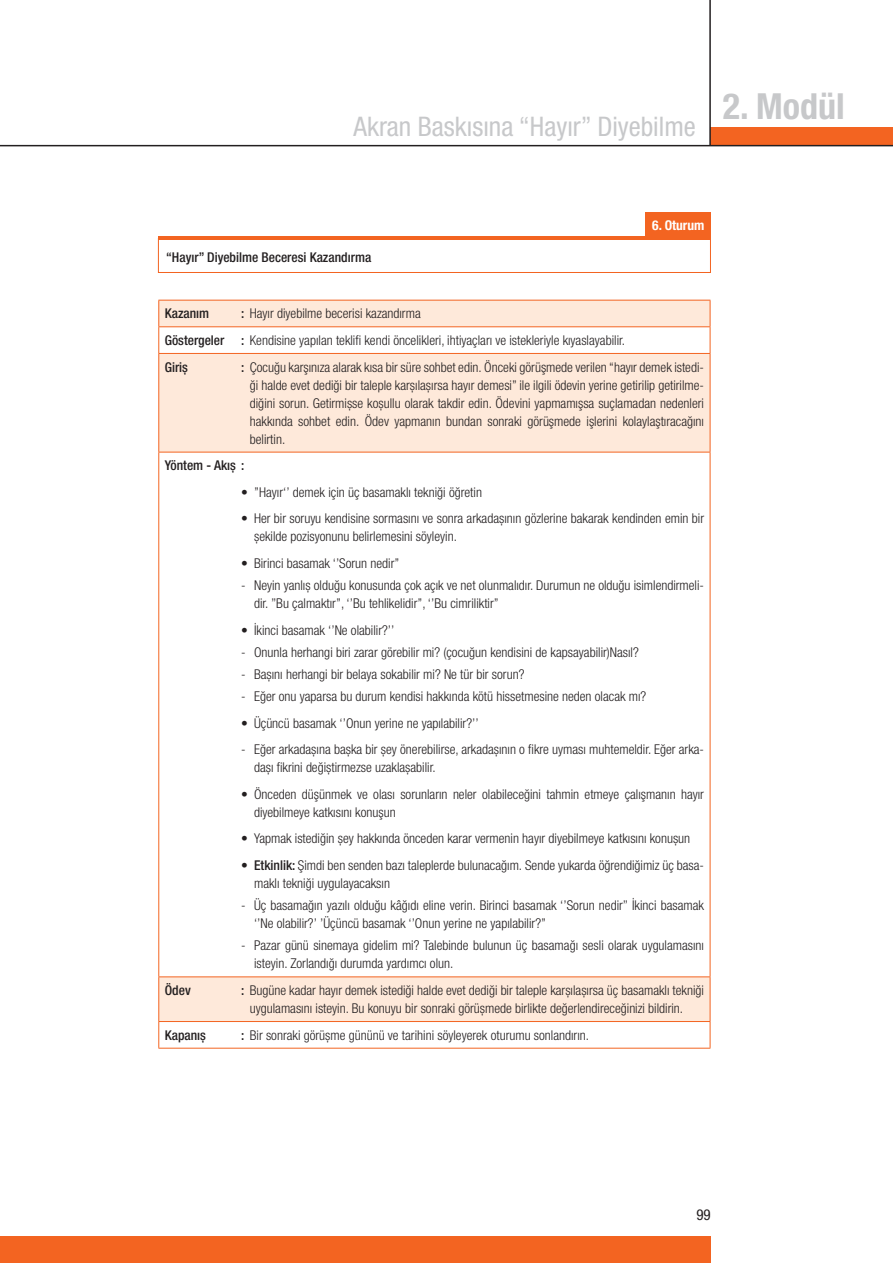
<style>
.page{position:relative;width:893px;height:1263px;background:#fff}
.page>*{position:absolute;margin:0;border:0;box-sizing:border-box;transform-origin:0 0}
.t1{font:700 condensed 36px "Helvetica Neue LT Pro";color:#c7c8ca}
.t2{font:condensed 27px "Helvetica Neue LT Pro";color:#c7c8ca}
.t3{font:condensed 15px "Helvetica Neue LT Pro";color:#231f20}
.t4{font:300 condensed 13.5px/18px "Helvetica Neue LT Pro";color:#231f20}
.t5{font:500 condensed 13.5px "Helvetica Neue LT Pro";color:#231f20}
.t6{font:700 condensed 13.5px "Helvetica Neue LT Pro";color:#fff}
.s1{font-weight:500}
</style>
<div class="page">
<div style="left:710px;top:127px;width:183px;height:19px;background:#f36421"></div>
<hr style="left:0;top:145px;width:893px;height:1px;background:#231f20">
<hr style="left:709px;top:0;width:2px;height:146px;background:#231f20">
<div style="left:0;top:1236px;width:711px;height:27px;background:#f36421"></div>
<div style="left:158px;top:238px;width:553px;height:35px;border:1px solid #f36421"></div>
<div style="left:646px;top:213px;width:65px;height:25px;background:#f36421"></div>
<hr style="left:158px;top:236px;width:553px;height:4px;background:#f36421">
<div style="left:159px;top:301px;width:551px;height:25px;background:#fee9da"></div>
<svg style="left:159px;top:327px;width:551px;height:721px"></svg>
<hr style="left:158px;top:300px;width:552px;height:1px;background:#f36421">
<hr style="left:158px;top:326px;width:552px;height:1px;background:#f36421">
<svg style="left:158px;top:300px;width:1px;height:53px"></svg>
<svg style="left:710px;top:300px;width:1px;height:53px"></svg>
<hr style="left:158px;top:353px;width:552px;height:1px;background:#f36421">
<hr style="left:158px;top:354px;width:1px;height:98px;background:#f36421">
<hr style="left:710px;top:354px;width:1px;height:98px;background:#f36421">
<hr style="left:158px;top:452px;width:552px;height:1px;background:#f36421">
<hr style="left:158px;top:452px;width:1px;height:524px;background:#f36421">
<hr style="left:710px;top:452px;width:1px;height:524px;background:#f36421">
<hr style="left:158px;top:976px;width:552px;height:1px;background:#f36421">
<hr style="left:158px;top:977px;width:1px;height:44px;background:#f36421">
<hr style="left:710px;top:977px;width:1px;height:44px;background:#f36421">
<hr style="left:158px;top:1021px;width:552px;height:1px;background:#f36421">
<svg style="left:158px;top:1022px;width:1px;height:26px"></svg>
<svg style="left:710px;top:1022px;width:1px;height:26px"></svg>
<hr style="left:158px;top:1048px;width:552px;height:1px;background:#f36421">
<h2 class="t2" style="left:353px;top:111px;width:344px">Akran Baskısına “Hayır” Diyebilme</h2>
<h1 class="t1" style="left:723px;top:85px;width:123px">2. Modül</h1>
<p class="t5" style="left:166px;top:249px;width:207px">“Hayır” Diyebilme Beceresi Kazandırma</p>
<p class="t6" style="left:652px;top:217px;width:54px">6. Oturum</p>
<p class="t4" style="left:165px;top:300px;width:462px;line-height:26.7px;text-indent:77px"><span class="s1">:</span> Hayır diyebilme becerisi kazandırma<br><span class="s1">Göstergeler :</span> Kendisine yapılan teklifi kendi öncelikleri, ihtiyaçları ve istekleriyle kıyaslayabilir.<br><span class="s1">Giriş</span></p>
<p class="t5" style="left:165px;top:305px;width:46px">Kazanım</p>
<p class="t4" style="left:250px;top:358px;width:456px;text-align:justify;text-indent:-9px"><span class="s1">:</span> Çocuğu karşınıza alarak kısa bir süre sohbet edin. Önceki görüşmede verilen “hayır demek istedi&shy;ği halde evet dediği bir taleple karşılaşırsa hayır demesi” ile ilgili ödevin yerine getirilip getirilme&shy;diğini sorun. Getirmişse koşullu olarak takdir edin. Ödevini yapmamışsa suçlamadan nedenleri hakkında sohbet edin. Ödev yapmanın bundan sonraki görüşmede işlerini kolaylaştıracağını belirtin.</p>
<p class="t5" style="left:165px;top:457px;width:81px">Yöntem - Akış :</p>
<p class="t4" style="left:241px;top:483px;width:242px">• ’’Hayır‘’ demek için üç basamaklı tekniği öğretin</p>
<p class="t4" style="left:254px;top:509px;width:451px;text-indent:-13px">• Her bir soruyu kendisine sormasını ve sonra arkadaşının gözlerine bakarak kendinden emin bir şekilde pozisyonunu belirlemesini söyleyin.</p>
<p class="t4" style="left:241px;top:554px;width:160px">• Birinci basamak ‘’Sorun nedir’’</p>
<p class="t4" style="left:254px;top:576px;width:451px;text-indent:-13px">- Neyin yanlış olduğu konusunda çok açık ve net olunmalıdır. Durumun ne olduğu isimlendirmeli&shy;dir. ’’Bu çalmaktır’’, ‘’Bu tehlikelidir’’, ‘’Bu cimriliktir’’</p>
<p class="t4" style="left:241px;top:621px;width:155px">• İkinci basamak ‘’Ne olabilir?’’</p>
<p class="t4" style="left:241px;top:643px;width:399px">- Onunla herhangi biri zarar görebilir mi? (çocuğun kendisini de kapsayabilir)Nasıl?</p>
<p class="t4" style="left:241px;top:665px;width:285px">- Başını herhangi bir belaya sokabilir mi? Ne tür bir sorun?</p>
<p class="t4" style="left:241px;top:687px;width:406px">- Eğer onu yaparsa bu durum kendisi hakkında kötü hissetmesine neden olacak mı?</p>
<p class="t4" style="left:241px;top:714px;width:239px">• Üçüncü basamak ‘’Onun yerine ne yapılabilir?’’</p>
<p class="t4" style="left:254px;top:740px;width:452px;text-indent:-13px">- Eğer arkadaşına başka bir şey önerebilirse, arkadaşının o fikre uyması muhtemeldir. Eğer arka&shy;daşı fikrini değiştirmezse uzaklaşabilir.</p>
<p class="t4" style="left:254px;top:785px;width:451px;text-indent:-13px">• Önceden düşünmek ve olası sorunların neler olabileceğini tahmin etmeye çalışmanın hayır diyebilmeye katkısını konuşun</p>
<p class="t4" style="left:241px;top:829px;width:450px">• Yapmak istediğin şey hakkında önceden karar vermenin hayır diyebilmeye katkısını konuşun</p>
<p class="t4" style="left:254px;top:856px;width:451px;text-indent:-13px"><span class="s1">• Etkinlik:</span> Şimdi ben senden bazı taleplerde bulunacağım. Sende yukarda öğrendiğimiz üç basa&shy;maklı tekniği uygulayacaksın</p>
<p class="t4" style="left:254px;top:896px;width:451px;text-indent:-13px">- Üç basamağın yazılı olduğu kâğıdı eline verin. Birinci basamak ‘’Sorun nedir’’ İkinci basamak ‘’Ne olabilir?’ ’Üçüncü basamak ‘’Onun yerine ne yapılabilir?’’</p>
<p class="t4" style="left:254px;top:936px;width:451px;text-indent:-13px">- Pazar günü sinemaya gidelim mi? Talebinde bulunun üç basamağı sesli olarak uygulamasını isteyin. Zorlandığı durumda yardımcı olun.</p>
<p class="t5" style="left:165px;top:982px;width:28px">Ödev</p>
<p class="t4" style="left:250px;top:981px;width:456px;text-indent:-9px"><span class="s1">:</span> Bugüne kadar hayır demek istediği halde evet dediği bir taleple karşılaşırsa üç basamaklı tekniği uygulamasını isteyin. Bu konuyu bir sonraki görüşmede birlikte değerlendireceğinizi bildirin.</p>
<p class="t5" style="left:165px;top:1027px;width:43px">Kapanış</p>
<p class="t4" style="left:241px;top:1026px;width:349px"><span class="s1">:</span> Bir sonraki görüşme gününü ve tarihini söyleyerek oturumu sonlandırın.</p>
<p class="t3" style="left:696px;top:1206px;width:16px">99</p>
</div>
